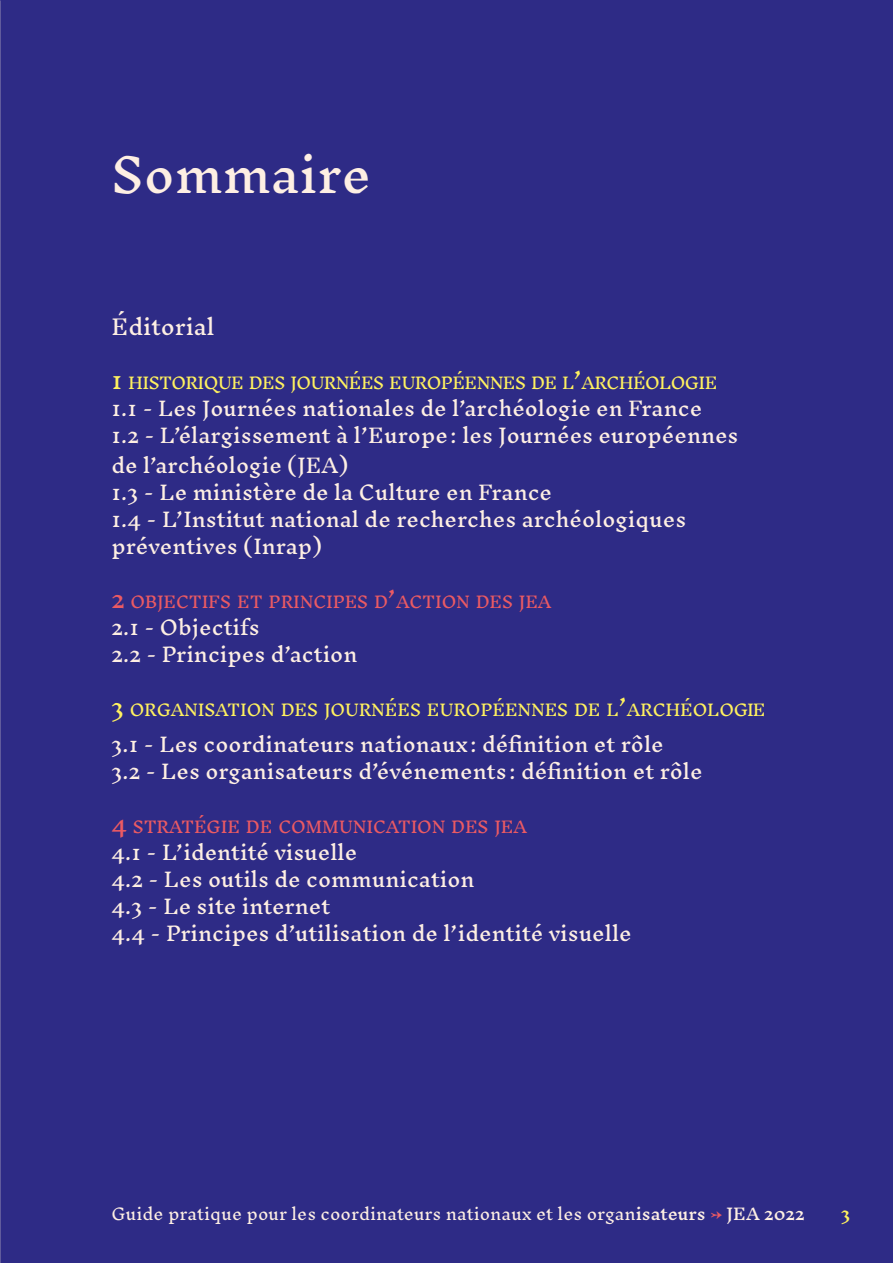
<style>
.page{position:relative;width:893px;height:1263px;background:#2e2b86}
.page>*{position:absolute;margin:0;border:0;box-sizing:border-box;transform-origin:0 0}
.t1{font:46.2px "Inknut Antiqua";color:#feefe3}
.t2{font:21px "Inknut Antiqua";color:#feefe3}
.t3{font:19.5px/27px "Inknut Antiqua";color:#feefe3}
.t4{font:600 16.35px "Inknut Antiqua";color:#fff15f}
.t5{font:300 15.75px "Inknut Antiqua";color:#feefe3}
.t6{font:15.75px "Inknut Antiqua";letter-spacing:-.015em;color:#eb5a63}
.t7{font:15.75px "Inknut Antiqua";letter-spacing:-.015em;color:#fff15f}
.t8{font:15.75px "Inknut Antiqua";letter-spacing:-.045em;color:#fff15f}
.s1{font-size:22.5px}
.s2{font-weight:500}
.s3{color:#eb5a63}
</style>
<div class="page">
<h1 class="t1" style="left:111px;top:150px;width:261px">Sommaire</h1>
<p class="t2" style="left:111px;top:315px;width:105px">Éditorial</p>
<p class="t8" style="left:111px;top:374px;width:608px"><span class="s1">1</span> HISTORIQUE DES JOURNÉES EUROPÉENNES DE L<span class="s1">’</span>ARCHÉOLOGIE</p>
<p class="t3" style="left:111px;top:396px;width:629px">1.1 - Les Journées nationales de l’archéologie en France<br>1.2 - L’élargissement à l’Europe: les Journées européennes</p>
<p class="t3" style="left:111px;top:453px;width:576px">de l’archéologie (JEA)<br>1.3 - Le ministère de la Culture en France<br>1.4 - L’Institut national de recherches archéologiques préventives (Inrap)</p>
<p class="t6" style="left:111px;top:593px;width:442px"><span class="s1">2</span> OBJECTIFS ET PRINCIPES D<span class="s1">’</span>ACTION DES JEA</p>
<p class="t3" style="left:111px;top:615px;width:248px">2.1 - Objectifs<br>2.2 - Principes d’action</p>
<p class="t7" style="left:111px;top:701px;width:656px"><span class="s1">3</span> ORGANISATION DES JOURNÉES EUROPÉENNES DE L<span class="s1">’</span>ARCHÉOLOGIE</p>
<p class="t3" style="left:111px;top:731px;width:593px">3.1 - Les coordinateurs nationaux: définition et rôle<br>3.2 - Les organisateurs d’événements: définition et rôle</p>
<p class="t6" style="left:111px;top:818px;width:417px"><span class="s1">4</span> STRATÉGIE DE COMMUNICATION DES JEA</p>
<p class="t3" style="left:111px;top:839px;width:522px">4.1 - L’identité visuelle<br>4.2 - Les outils de communication<br>4.3 - Le site internet<br>4.4 - Principes d’utilisation de l’identité visuelle</p>
<p class="t5" style="left:111px;top:1206px;width:695px">Guide pratique pour les coordinateurs nationaux et les organ<span class="s2">isateurs</span> <span class="s3">→</span> <span class="s2">JEA 2022</span></p>
<p class="t4" style="left:841px;top:1205px;width:11px">3</p>
</div>
